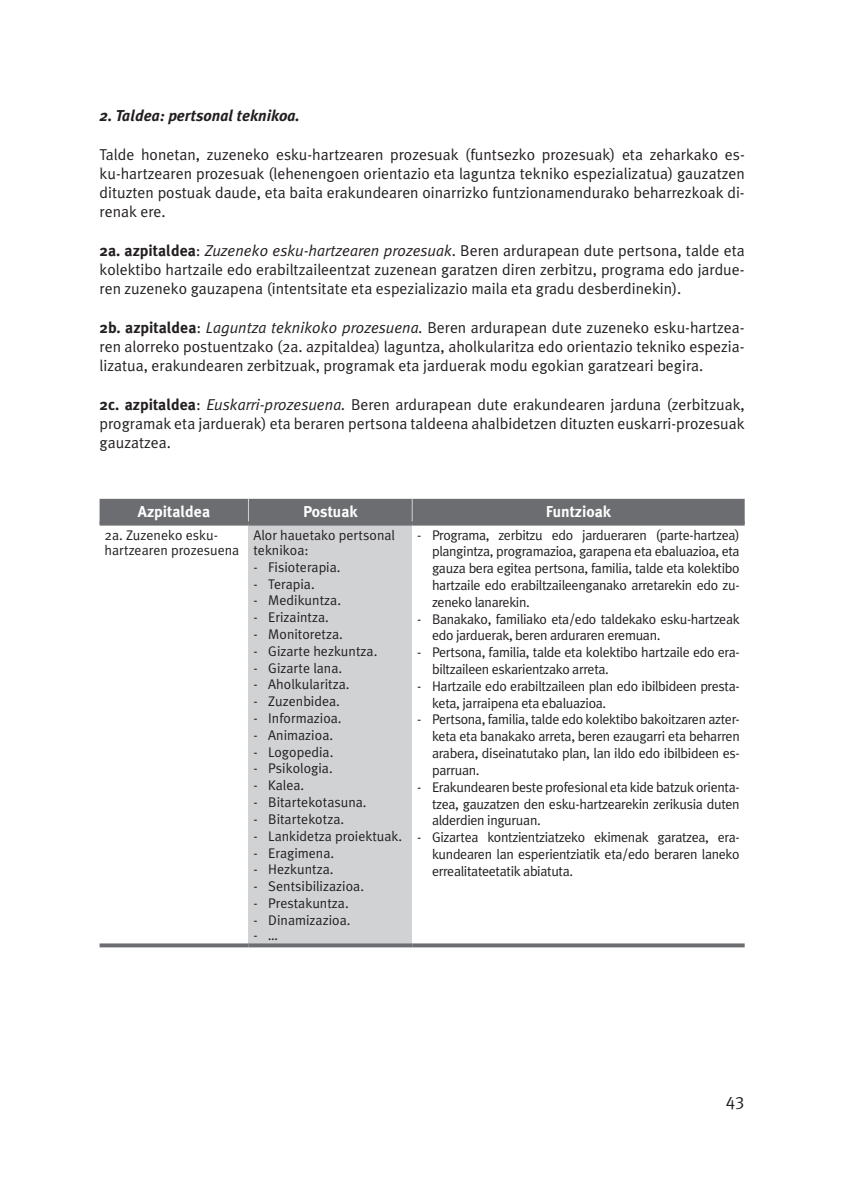
<style>
.page{position:relative;width:843px;height:1190px;background:#fff}
.page>*{position:absolute;margin:0;border:0;box-sizing:border-box;transform-origin:0 0}
.t1{font:17.5px "Meta Plus Normal";color:#231f20}
.t2{font:15.75px/19.2px "Meta Plus Normal";color:#231f20;text-align:justify}
.t3{font:italic 700 15.75px "Meta Plus";color:#231f20}
.t4{font:700 15.75px "Meta Plus";color:#fff}
.t5{font:14px/16.8px "Meta Plus Normal";letter-spacing:-.025em;color:#231f20;text-align:justify}
.t6{font:14px/15.4px "Meta Plus Normal";color:#231f20}
.s1{font-family:"Meta Plus";font-weight:700}
.s2{font-style:italic}
</style>
<div class="page">
<div style="left:248px;top:524px;width:164px;height:421px;background:#d1d2d4"></div>
<div style="left:100px;top:499px;width:644px;height:23px;background:#6c6d70"></div>
<svg style="left:100px;top:522px;width:148px;height:4px"></svg>
<svg style="left:248px;top:522px;width:164px;height:4px"></svg>
<svg style="left:412px;top:522px;width:332px;height:4px"></svg>
<svg style="left:100px;top:943px;width:148px;height:4px"></svg>
<svg style="left:248px;top:943px;width:164px;height:4px"></svg>
<svg style="left:412px;top:943px;width:332px;height:4px"></svg>
<p class="t3" style="left:100px;top:107px;width:202px">2. Taldea: pertsonal teknikoa.</p>
<p class="t2" style="left:100px;top:144px;width:646px">Talde honetan, zuzeneko esku-hartzearen prozesuak (funtsezko prozesuak) eta zeharkako es&shy;ku-hartzearen prozesuak (lehenengoen orientazio eta laguntza tekniko espezializatua) gauzatzen dituzten postuak daude, eta baita erakundearen oinarrizko funtzionamendurako beharrezkoak di&shy;renak ere.</p>
<p class="t2" style="left:100px;top:241px;width:646px"><span class="s1">2a. azpitaldea</span>: <span class="s2">Zuzeneko esku-hartzearen prozesuak</span>. Beren ardurapean dute pertsona, talde eta kolektibo hartzaile edo erabiltzaileentzat zuzenean garatzen diren zerbitzu, programa edo jardue&shy;ren zuzeneko gauzapena (intentsitate eta espezializazio maila eta gradu desberdinekin).</p>
<p class="t2" style="left:100px;top:318px;width:646px"><span class="s1">2b. azpitaldea</span>: <span class="s2">Laguntza teknikoko prozesuena.</span> Beren ardurapean dute zuzeneko esku-hartzea&shy;ren alorreko postuentzako (2a. azpitaldea) laguntza, aholkularitza edo orientazio tekniko espezia&shy;lizatua, erakundearen zerbitzuak, programak eta jarduerak modu egokian garatzeari begira.</p>
<p class="t2" style="left:100px;top:395px;width:646px"><span class="s1">2c. azpitaldea</span>: <span class="s2">Euskarri-prozesuena.</span> Beren ardurapean dute erakundearen jarduna (zerbitzuak, programak eta jarduerak) eta beraren pertsona taldeena ahalbidetzen dituzten euskarri-prozesuak gauzatzea.</p>
<p class="t4" style="left:138px;top:503px;width:74px">Azpitaldea</p>
<p class="t4" style="left:303px;top:503px;width:56px">Postuak</p>
<p class="t4" style="left:546px;top:503px;width:67px">Funtzioak</p>
<p class="t6" style="left:105px;top:527px;width:136px">2a. Zuzeneko esku&shy;hartzearen prozesuena</p>
<p class="t6" style="left:253px;top:527px;width:143px">Alor hauetako pertsonal teknikoa:</p>
<p class="t6" style="left:253px;top:559px;width:89px">- Fisioterapia.</p>
<p class="t6" style="left:253px;top:576px;width:63px">- Terapia.</p>
<p class="t6" style="left:253px;top:593px;width:89px">- Medikuntza.</p>
<p class="t6" style="left:253px;top:610px;width:77px">- Erizaintza.</p>
<p class="t6" style="left:253px;top:626px;width:91px">- Monitoretza.</p>
<p class="t6" style="left:253px;top:643px;width:125px">- Gizarte hezkuntza.</p>
<p class="t6" style="left:253px;top:660px;width:90px">- Gizarte lana.</p>
<p class="t6" style="left:253px;top:677px;width:98px">- Aholkularitza.</p>
<p class="t6" style="left:253px;top:694px;width:88px">- Zuzenbidea.</p>
<p class="t6" style="left:253px;top:710px;width:90px">- Informazioa.</p>
<p class="t6" style="left:253px;top:727px;width:81px">- Animazioa.</p>
<p class="t6" style="left:253px;top:744px;width:81px">- Logopedia.</p>
<p class="t6" style="left:253px;top:761px;width:81px">- Psikologia.</p>
<p class="t5" style="left:253px;top:777px;width:52px">- Kalea.</p>
<p class="t6" style="left:253px;top:794px;width:115px">- Bitartekotasuna.</p>
<p class="t6" style="left:253px;top:811px;width:92px">- Bitartekotza.</p>
<p class="t6" style="left:253px;top:828px;width:150px">- Lankidetza proiektuak.</p>
<p class="t6" style="left:253px;top:845px;width:82px">- Eragimena.</p>
<p class="t6" style="left:253px;top:862px;width:82px">- Hezkuntza.</p>
<p class="t6" style="left:253px;top:878px;width:112px">- Sentsibilizazioa.</p>
<p class="t6" style="left:253px;top:895px;width:97px">- Prestakuntza.</p>
<p class="t6" style="left:253px;top:912px;width:99px">- Dinamizazioa.</p>
<p class="t5" style="left:253px;top:927px;width:26px">- …</p>
<p class="t5" style="left:432px;top:526px;width:309px;text-indent:-15px">- Programa, zerbitzu edo jardueraren (parte-hartzea) plangintza, programazioa, garapena eta ebaluazioa, eta gauza bera egitea pertsona, familia, talde eta kolektibo hartzaile edo erabiltzaileenganako arretarekin edo zu&shy;zeneko lanarekin.</p>
<p class="t5" style="left:432px;top:610px;width:309px;text-indent:-15px">- Banakako, familiako eta/edo taldekako esku-hartzeak edo jarduerak, beren arduraren eremuan.</p>
<p class="t5" style="left:432px;top:644px;width:309px;text-indent:-15px">- Pertsona, familia, talde eta kolektibo hartzaile edo era&shy;biltzaileen eskarientzako arreta.</p>
<p class="t5" style="left:432px;top:677px;width:309px;text-indent:-15px">- Hartzaile edo erabiltzaileen plan edo ibilbideen presta&shy;keta, jarraipena eta ebaluazioa.</p>
<p class="t5" style="left:432px;top:711px;width:309px;text-indent:-15px">- Pertsona, familia, talde edo kolektibo bakoitzaren azter&shy;keta eta banakako arreta, beren ezaugarri eta beharren arabera, diseinatutako plan, lan ildo edo ibilbideen es&shy;parruan.</p>
<p class="t5" style="left:432px;top:778px;width:309px;text-indent:-15px">- Erakundearen beste profesional eta kide batzuk orienta&shy;tzea, gauzatzen den esku-hartzearekin zerikusia duten alderdien inguruan.</p>
<p class="t5" style="left:432px;top:829px;width:309px;text-indent:-15px">- Gizartea kontzientziatzeko ekimenak garatzea, era&shy;kundearen lan esperientziatik eta/edo beraren laneko errealitateetatik abiatuta.</p>
<p class="t1" style="left:726px;top:1089px;width:20px">43</p>
</div>
